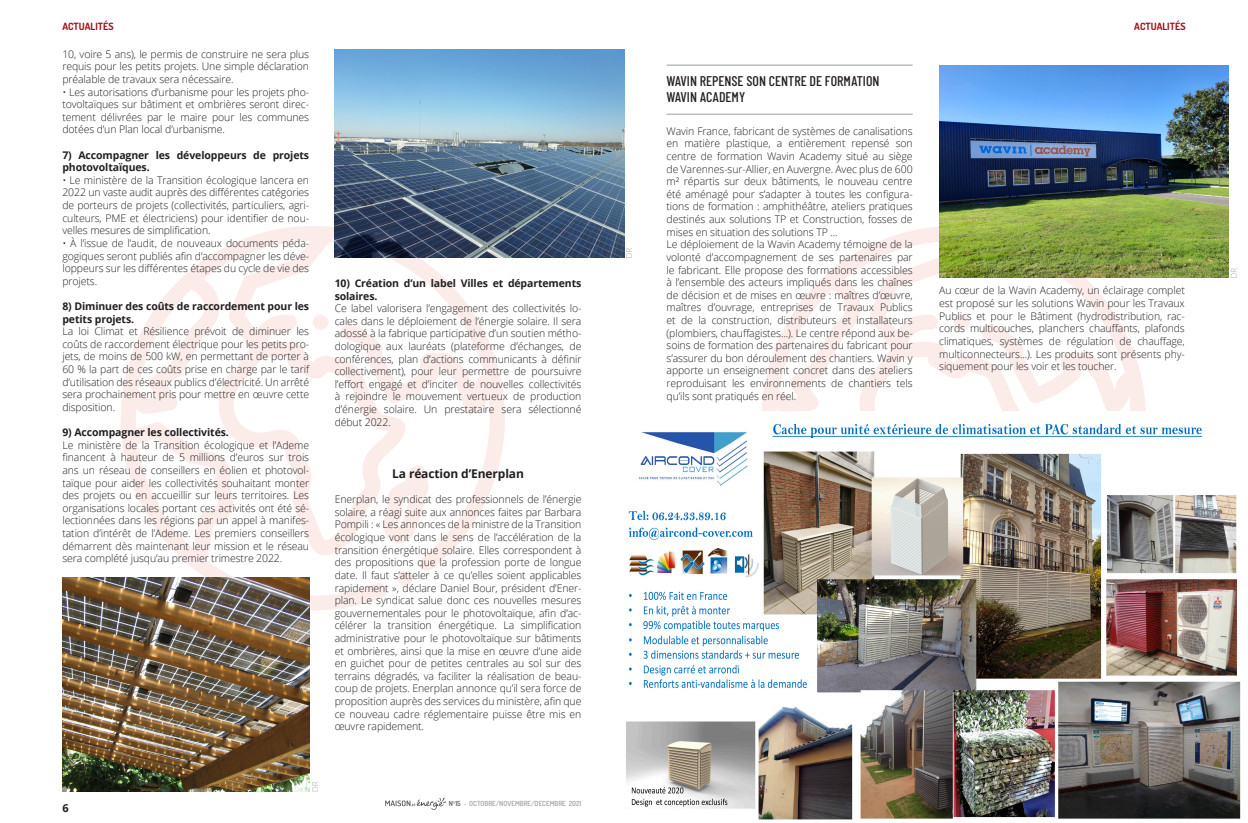
<style>
.page{position:relative;width:1248px;height:823px;background:#fff}
.page>*{position:absolute;margin:0;border:0;box-sizing:border-box;transform-origin:0 0}
.t1{font:500 14px/16.8px "Barlow Condensed";color:#231f20}
.t2{font:700 12px "Open Sans";letter-spacing:-.01em;color:#231f20}
.t3{font:700 11px "Open Sans";color:#231f20}
.t4{font:300 10.5px/12.6px "Open Sans";letter-spacing:-.01em;color:#231f20;text-align:justify}
.t5{font:700 10.5px/12.6px "Open Sans";letter-spacing:-.01em;color:#231f20}
.t6{font:700 10px "Dosis";color:#a50b17}
.t7{font:600 7px "Dosis";color:#a1a3a6}
.s1{color:#57585a}
.s2{font-size:6px;color:#57585a}
.s3{color:#b6b7bb}
</style>
<div class="page">
<svg style="left:385px;top:797px;width:61px;height:12px"></svg>
<svg style="left:121px;top:226px;width:389px;height:384px"></svg>
<svg style="left:380px;top:464px;width:49px;height:79px"></svg>
<svg style="left:312px;top:313px;width:17px;height:16px"></svg>
<svg style="left:762px;top:227px;width:384px;height:184px"></svg>
<svg style="left:952px;top:313px;width:18px;height:16px"></svg>
<hr style="left:666px;top:65px;width:246px;height:1px;background:#9b9ea2">
<hr style="left:666px;top:114px;width:246px;height:1px;background:#9b9ea2">
<img style="left:626px;top:424px;width:615px;height:396px">
<svg style="left:1230px;top:268px;width:6px;height:10px"></svg>
<img style="left:334px;top:50px;width:290px;height:207px">
<svg style="left:626px;top:248px;width:5px;height:9px"></svg>
<img style="left:62px;top:577px;width:247px;height:213px">
<svg style="left:312px;top:781px;width:6px;height:9px"></svg>
<img style="left:939px;top:66px;width:289px;height:212px">
<p class="t6" style="left:62px;top:20px;width:53px">ACTUALITÉS</p>
<p class="t6" style="left:1134px;top:20px;width:53px">ACTUALITÉS</p>
<p class="t4" style="left:62px;top:47px;width:248px">10, voire 5 ans), le permis de construire ne sera plus requis pour les petits projets. Une simple déclaration préalable de travaux sera nécessaire.</p>
<p class="t4" style="left:62px;top:85px;width:248px">• Les autorisations d’urbanisme pour les projets pho&shy;tovoltaïques sur bâtiment et ombrières seront direc&shy;tement délivrées par le maire pour les communes dotées d’un Plan local d’urbanisme.</p>
<p class="t5" style="left:62px;top:148px;width:248px">7) Accompagner les développeurs de projets photovoltaïques.</p>
<p class="t4" style="left:62px;top:173px;width:248px">• Le ministère de la Transition écologique lancera en 2022 un vaste audit auprès des différentes catégories de porteurs de projets (collectivités, particuliers, agri&shy;culteurs, PME et électriciens) pour identifier de nou&shy;velles mesures de simplification.</p>
<p class="t4" style="left:62px;top:236px;width:248px">• À l’issue de l’audit, de nouveaux documents péda&shy;gogiques seront publiés afin d’accompagner les déve&shy;loppeurs sur les différentes étapes du cycle de vie des projets.</p>
<p class="t5" style="left:62px;top:299px;width:248px">8) Diminuer des coûts de raccordement pour les petits projets.</p>
<p class="t4" style="left:62px;top:324px;width:248px">La loi Climat et Résilience prévoit de diminuer les coûts de raccordement électrique pour les petits pro&shy;jets, de moins de 500 kW, en permettant de porter à 60 % la part de ces coûts prise en charge par le tarif d’utilisation des réseaux publics d’électricité. Un arrêté sera prochainement pris pour mettre en œuvre cette disposition.</p>
<p class="t5" style="left:62px;top:425px;width:168px">9) Accompagner les collectivités.</p>
<p class="t4" style="left:62px;top:438px;width:248px">Le ministère de la Transition écologique et l’Ademe financent à hauteur de 5 millions d’euros sur trois ans un réseau de conseillers en éolien et photovol&shy;taïque pour aider les collectivités souhaitant monter des projets ou en accueillir sur leurs territoires. Les organisations locales portant ces activités ont été sé&shy;lectionnées dans les régions par un appel à manifes&shy;tation d’intérêt de l’Ademe. Les premiers conseillers démarrent dès maintenant leur mission et le réseau sera complété jusqu’au premier trimestre 2022.</p>
<p class="t5" style="left:334px;top:276px;width:248px">10) Création d’un label Villes et départements solaires.</p>
<p class="t4" style="left:334px;top:301px;width:248px">Ce label valorisera l’engagement des collectivités lo&shy;cales dans le déploiement de l’énergie solaire. Il sera adossé à la fabrique participative d’un soutien métho&shy;dologique aux lauréats (plateforme d’échanges, de conférences, plan d’actions communicants à définir collectivement), pour leur permettre de poursuivre l’effort engagé et d’inciter de nouvelles collectivités à rejoindre le mouvement vertueux de production d’énergie solaire. Un prestataire sera sélectionné début 2022.</p>
<p class="t2" style="left:392px;top:465px;width:133px">La réaction d’Enerplan</p>
<p class="t4" style="left:334px;top:492px;width:248px">Enerplan, le syndicat des professionnels de l’énergie solaire, a réagi suite aux annonces faites par Barbara Pompili : « Les annonces de la ministre de la Transition écologique vont dans le sens de l’accélération de la transition énergétique solaire. Elles correspondent à des propositions que la profession porte de longue date. Il faut s’atteler à ce qu’elles soient applicables rapidement », déclare Daniel Bour, président d’Ener&shy;plan. Le syndicat salue donc ces nouvelles mesures gouvernementales pour le photovoltaïque, afin d’ac&shy;célérer la transition énergétique. La simplification administrative pour le photovoltaïque sur bâtiments et ombrières, ainsi que la mise en œuvre d’une aide en guichet pour de petites centrales au sol sur des terrains dégradés, va faciliter la réalisation de beau&shy;coup de projets. Enerplan annonce qu’il sera force de proposition auprès des services du ministère, afin que ce nouveau cadre réglementaire puisse être mis en œuvre rapidement.</p>
<p class="t3" style="left:62px;top:799px;width:8px">6</p>
<p class="t7" style="left:449px;top:798px;width:134px"><span class="s1">N</span><span class="s2">°</span><span class="s1">15</span> <span class="s3">-</span> OCTOBRE/NOVEMBRE/DECEMBRE 2021</p>
<h1 class="t1" style="left:666px;top:72px;width:214px">WAVIN REPENSE SON CENTRE DE FORMATION<br>WAVIN ACADEMY</h1>
<p class="t4" style="left:666px;top:124px;width:248px;text-align:left">Wavin France, fabricant de systèmes de canalisations en matière plastique, a entièrement repensé son centre de formation Wavin Academy situé au siège de Varennes-sur-Allier, en Auvergne. Avec plus de 600 m² répartis sur deux bâtiments, le nouveau centre été aménagé pour s’adapter à toutes les configura&shy;tions de formation : amphithéâtre, ateliers pratiques destinés aux solutions TP et Construction, fosses de mises en situation des solutions TP ...<br>Le déploiement de la Wavin Academy témoigne de la volonté d’accompagnement de ses partenaires par le fabricant. Elle propose des formations accessibles à l’ensemble des acteurs impliqués dans les chaînes de décision et de mises en œuvre : maîtres d’œuvre, maîtres d’ouvrage, entreprises de Travaux Publics et de la construction, distributeurs et installateurs (plombiers, chauffagistes...). Le centre répond aux be&shy;soins de formation des partenaires du fabricant pour s’assurer du bon déroulement des chantiers. Wavin y apporte un enseignement concret dans des ateliers reproduisant les environnements de chantiers tels qu’ils sont pratiqués en réel.</p>
<p class="t4" style="left:939px;top:284px;width:247px">Au cœur de la Wavin Academy, un éclairage complet est proposé sur les solutions Wavin pour les Travaux Publics et pour le Bâtiment (hydrodistribution, rac&shy;cords multicouches, planchers chauffants, plafonds climatiques, systèmes de régulation de chauffage, multiconnecteurs...). Les produits sont présents phy&shy;siquement pour les voir et les toucher.</p>
</div>
